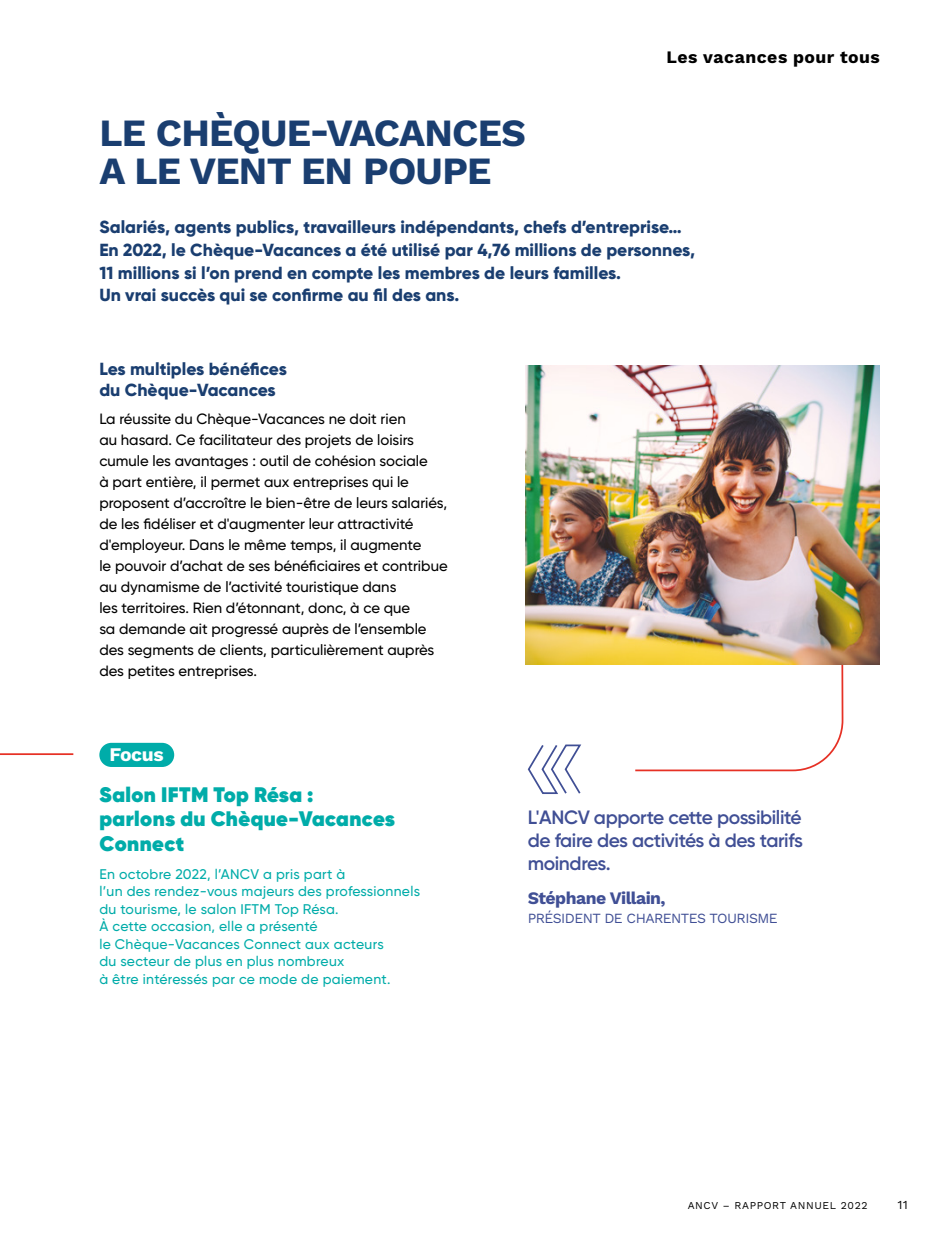
<style>
.page{position:relative;width:943px;height:1241px;background:#fff}
.page>*{position:absolute;margin:0;border:0;box-sizing:border-box;transform-origin:0 0}
.t1{font:700 38.5px/38.5px "Work Sans";letter-spacing:-.02em;color:#1a3e70}
.t2{font:800 21px/24.5px "Gilroy";letter-spacing:.02em;color:#00aca9}
.t3{font:600 19.25px/22.8px "Gilroy";letter-spacing:-.02em;color:#404f95;text-align:justify}
.t4{font:700 19.25px "Work Sans";letter-spacing:-.02em;color:#fff}
.t5{font:800 17.5px/22.8px "Gilroy";color:#1a3e70}
.t6{font:700 17.5px "Work Sans";letter-spacing:.03em;color:#000}
.t7{font:700 17.5px "Work Sans";letter-spacing:-.03em;color:#404f95}
.t8{font:500 14.88px/21px "Gilroy";color:#000}
.t9{font:500 14px/17.5px "Gilroy";letter-spacing:.02em;color:#00aca9}
.t10{font:14px "Work Sans";letter-spacing:-.04em;color:#404f95}
.t11{font:12.25px "Work Sans";color:#000}
.t12{font:10.5px "Work Sans";letter-spacing:.06em;color:#000}
</style>
<div class="page">
<hr style="left:0;top:486px;width:1px;height:754px;background:#8995a1">
<svg style="left:633px;top:664px;width:211px;height:108px"></svg>
<svg style="left:527px;top:744px;width:55px;height:50px"></svg>
<img style="left:525px;top:365px;width:355px;height:299px">
<div style="left:99px;top:742px;width:75px;height:24px;background:#00aca9;border-radius:12px"></div>
<svg style="left:0;top:486px;width:74px;height:641px"></svg>
<h1 class="t1" style="left:99px;top:115px;width:428px">LE CHÈQUE-VACANCES<br>A LE VENT EN POUPE</h1>
<p class="t6" style="left:666px;top:47px;width:215px">Les vacances pour tous</p>
<p class="t5" style="left:99px;top:215px;width:597px">Salariés, agents publics, travailleurs indépendants, chefs d’entreprise… En 2022, le Chèque-Vacances a été utilisé par 4,76 millions de personnes, 11 millions si l’on prend en compte les membres de leurs familles.<br>Un vrai succès qui se confirme au fil des ans.</p>
<p class="t5" style="left:99px;top:358px;width:189px;line-height:21px">Les multiples bénéfices du Chèque-Vacances</p>
<p class="t8" style="left:99px;top:408px;width:350px">La réussite du Chèque-Vacances ne doit rien<br>au hasard. Ce facilitateur des projets de loisirs cumule les avantages : outil de cohésion sociale<br>à part entière, il permet aux entreprises qui le proposent d’accroître le bien-être de leurs salariés, de les fidéliser et d'augmenter leur attractivité d'employeur. Dans le même temps, il augmente<br>le pouvoir d’achat de ses bénéficiaires et contribue au dynamisme de l’activité touristique dans<br>les territoires. Rien d’étonnant, donc, à ce que<br>sa demande ait progressé auprès de l’ensemble des segments de clients, particulièrement auprès des petites entreprises.</p>
<p class="t4" style="left:110px;top:743px;width:56px">Focus</p>
<h2 class="t2" style="left:99px;top:782px;width:297px">Salon IFTM Top Résa :<br>parlons du Chèque-Vacances<br>Connect</h2>
<p class="t9" style="left:99px;top:865px;width:322px">En octobre 2022, l’ANCV a pris part à<br>l’un des rendez-vous majeurs des professionnels du tourisme, le salon IFTM Top Résa.<br>À cette occasion, elle a présenté<br>le Chèque-Vacances Connect aux acteurs<br>du secteur de plus en plus nombreux<br>à être intéressés par ce mode de paiement.</p>
<p class="t3" style="left:527px;top:806px;width:277px">L'ANCV apporte cette possibilité de faire des activités à des tarifs moindres.</p>
<p class="t7" style="left:527px;top:888px;width:139px">Stéphane Villain,</p>
<p class="t10" style="left:527px;top:910px;width:251px">PRÉSIDENT DE CHARENTES TOURISME</p>
<p class="t12" style="left:687px;top:1198px;width:181px">ANCV – RAPPORT ANNUEL 2022</p>
<p class="t11" style="left:897px;top:1197px;width:12px">11</p>
</div>
